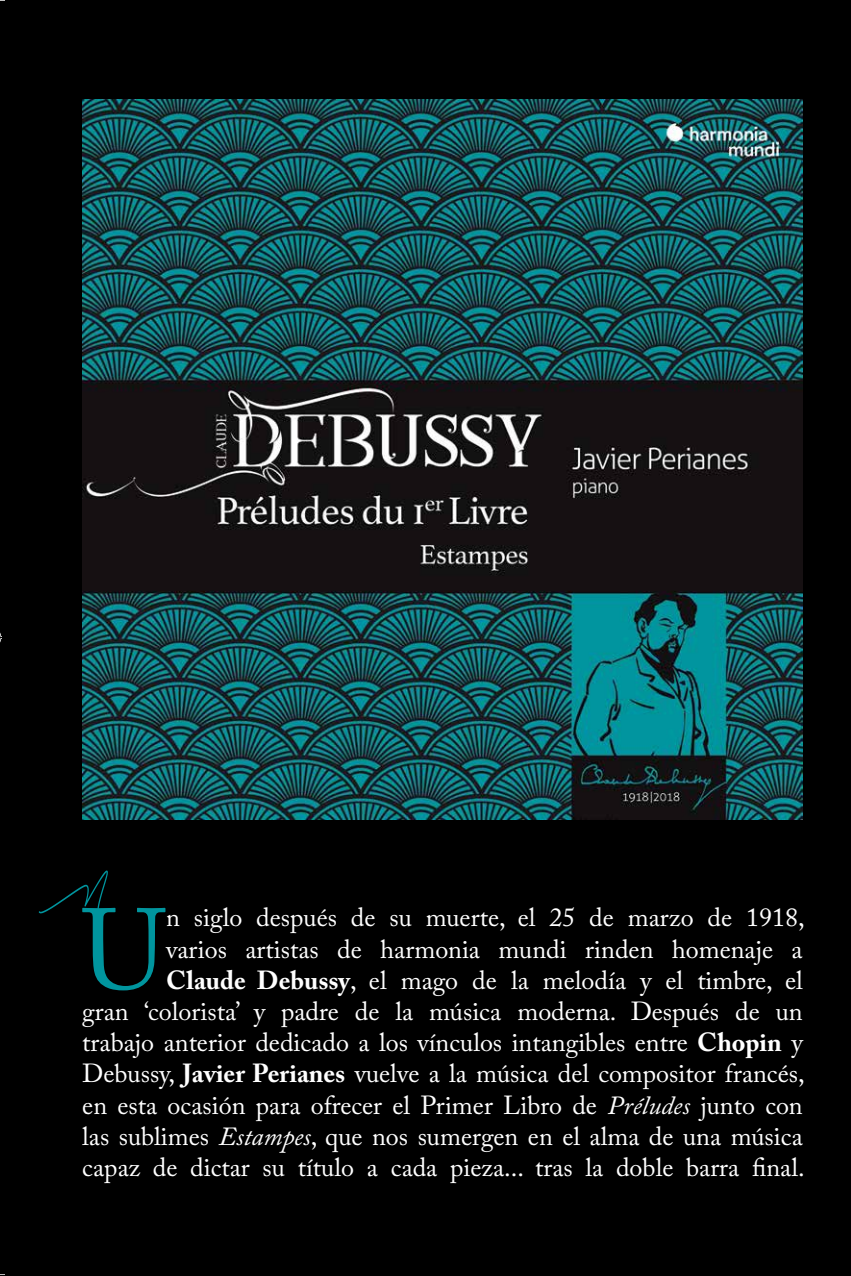
<style>
.page{position:relative;width:851px;height:1276px;background:#fff}
.page>*{position:absolute;margin:0;border:0;box-sizing:border-box;transform-origin:0 0}
.t1{font:113.8px "Adobe Caslon Pro";color:#00959e}
.t2{font:96px "Tamoro Script Personal Use Only";color:#00959e;scale:.77 1}
.t3{font:26px/31.2px "Adobe Caslon Pro";color:#fff;text-align:right}
.s1{font-weight:700}
.s2{font-style:italic}
</style>
<div class="page">
<div style="left:0;top:0;width:850px;height:1276px;background:#000"></div>
<img style="left:82px;top:99px;width:720px;height:720px">
<svg style="left:0;top:632px;width:2px;height:11px"></svg>
<h2 class="t2" style="left:120px;top:952px;width:78px;rotate:-180deg">u</h2>
<p class="t3" style="left:82px;top:901px;width:723px">n siglo después de su muerte, el 25 de marzo de 1918,<br>varios artistas de harmonia mundi rinden homenaje a <span class="s1">Claude Debussy</span>, el mago de la melodía y el timbre, el<br>gran ‘colorista’ y padre de la música moderna. Después de un trabajo anterior dedicado a los vínculos intangibles entre <span class="s1">Chopin</span> y Debussy, <span class="s1">Javier Perianes</span> vuelve a la música del compositor francés, en esta ocasión para ofrecer el Primer Libro de <span class="s2">Préludes</span> junto con las sublimes <span class="s2">Estampes</span>, que nos sumergen en el alma de una música capaz de dictar su título a cada pieza... tras la doble barra final.</p>
<h1 class="t1" style="left:81px;top:883px;width:86px">U</h1>
</div>
